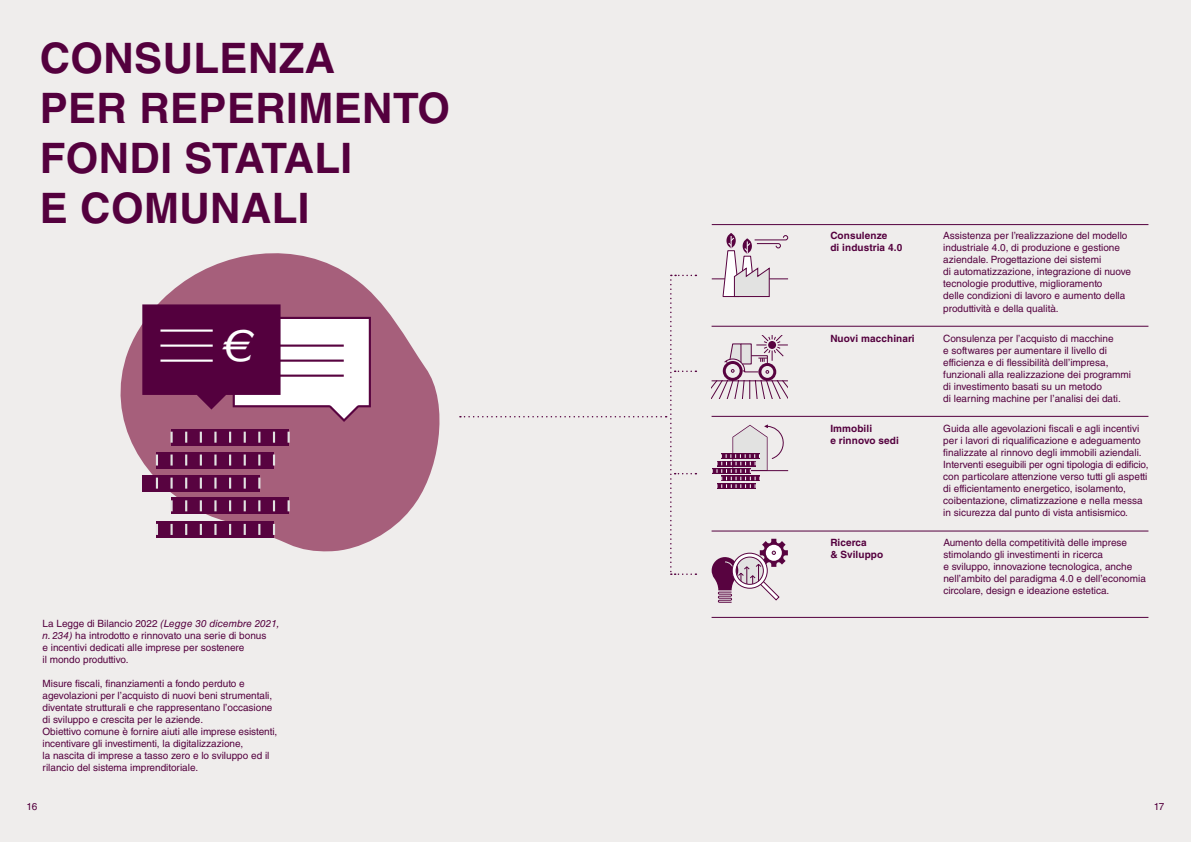
<style>
.page{position:relative;width:1191px;height:842px;background:#efedec}
.page>*{position:absolute;margin:0;border:0;box-sizing:border-box;transform-origin:0 0}
.t1{font:italic 43.9px "Akzidenz Grotesk BQ";color:#fff}
.t2{font:700 42px "Helvetica LT Std";letter-spacing:.01em;color:#54003e}
.t3{font:10px/12px "Helvetica LT Std";color:#54003e}
.t4{font:700 10px/12px "Helvetica LT Std";letter-spacing:.01em;color:#54003e}
.s1{font-style:italic}
</style>
<div class="page">
<svg style="left:120px;top:253px;width:320px;height:299px;fill:#a65f7b"></svg>
<svg style="left:142px;top:304px;width:229px;height:118px;background:#975e83"></svg>
<hr style="left:160px;top:329px;width:53px;height:3px;background:#fff">
<hr style="left:160px;top:344px;width:53px;height:3px;background:#fff">
<hr style="left:160px;top:360px;width:53px;height:2px;background:#fff">
<div style="left:172px;top:429px;width:117px;height:16px;background:#580340"></div>
<svg style="left:170px;top:432px;width:3px;height:11px"></svg>
<svg style="left:185px;top:432px;width:2px;height:11px"></svg>
<svg style="left:200px;top:432px;width:2px;height:11px"></svg>
<svg style="left:214px;top:432px;width:2px;height:11px"></svg>
<svg style="left:229px;top:432px;width:2px;height:11px"></svg>
<svg style="left:244px;top:432px;width:2px;height:11px"></svg>
<svg style="left:258px;top:432px;width:2px;height:11px"></svg>
<svg style="left:273px;top:432px;width:2px;height:11px"></svg>
<svg style="left:287px;top:432px;width:3px;height:11px"></svg>
<div style="left:172px;top:498px;width:117px;height:16px;background:#580340"></div>
<svg style="left:170px;top:500px;width:3px;height:11px"></svg>
<svg style="left:185px;top:500px;width:2px;height:11px"></svg>
<svg style="left:200px;top:500px;width:2px;height:11px"></svg>
<svg style="left:214px;top:500px;width:2px;height:11px"></svg>
<svg style="left:229px;top:500px;width:2px;height:11px"></svg>
<svg style="left:244px;top:500px;width:2px;height:11px"></svg>
<svg style="left:258px;top:500px;width:2px;height:11px"></svg>
<svg style="left:273px;top:500px;width:2px;height:11px"></svg>
<svg style="left:287px;top:500px;width:3px;height:11px"></svg>
<div style="left:157px;top:452px;width:117px;height:16px;background:#580340"></div>
<svg style="left:156px;top:454px;width:2px;height:11px"></svg>
<svg style="left:170px;top:454px;width:3px;height:11px"></svg>
<svg style="left:185px;top:454px;width:2px;height:11px"></svg>
<svg style="left:200px;top:454px;width:2px;height:11px"></svg>
<svg style="left:214px;top:454px;width:2px;height:11px"></svg>
<svg style="left:229px;top:454px;width:2px;height:11px"></svg>
<svg style="left:244px;top:454px;width:2px;height:11px"></svg>
<svg style="left:258px;top:454px;width:2px;height:11px"></svg>
<svg style="left:273px;top:454px;width:2px;height:11px"></svg>
<div style="left:157px;top:521px;width:117px;height:16px;background:#580340"></div>
<svg style="left:156px;top:524px;width:2px;height:11px"></svg>
<svg style="left:170px;top:524px;width:3px;height:11px"></svg>
<svg style="left:185px;top:524px;width:2px;height:11px"></svg>
<svg style="left:200px;top:524px;width:2px;height:11px"></svg>
<svg style="left:214px;top:524px;width:2px;height:11px"></svg>
<svg style="left:229px;top:524px;width:2px;height:11px"></svg>
<svg style="left:244px;top:524px;width:2px;height:11px"></svg>
<svg style="left:258px;top:524px;width:2px;height:11px"></svg>
<svg style="left:273px;top:524px;width:2px;height:11px"></svg>
<div style="left:142px;top:475px;width:117px;height:16px;background:#580340"></div>
<svg style="left:156px;top:478px;width:2px;height:11px"></svg>
<svg style="left:170px;top:478px;width:3px;height:11px"></svg>
<svg style="left:185px;top:478px;width:2px;height:11px"></svg>
<svg style="left:200px;top:478px;width:2px;height:11px"></svg>
<svg style="left:214px;top:478px;width:2px;height:11px"></svg>
<svg style="left:229px;top:478px;width:2px;height:11px"></svg>
<svg style="left:244px;top:478px;width:2px;height:11px"></svg>
<svg style="left:258px;top:478px;width:2px;height:11px"></svg>
<hr style="left:711px;top:224px;width:437px;height:1px;background:#54003e">
<hr style="left:711px;top:278px;width:77px;height:1px;background:#580340">
<svg style="left:722px;top:235px;width:66px;height:62px"></svg>
<hr style="left:711px;top:326px;width:437px;height:1px;background:#54003e">
<svg style="left:711px;top:335px;width:77px;height:64px"></svg>
<hr style="left:711px;top:416px;width:437px;height:1px;background:#54003e">
<div style="left:717px;top:483px;width:38px;height:6px;background:#580340"></div>
<hr style="left:712px;top:470px;width:76px;height:1px;background:#580340">
<svg style="left:712px;top:424px;width:74px;height:64px"></svg>
<hr style="left:711px;top:531px;width:437px;height:1px;background:#54003e">
<hr style="left:711px;top:617px;width:437px;height:1px;background:#54003e">
<svg style="left:711px;top:539px;width:77px;height:64px"></svg>
<svg style="left:460px;top:275px;width:236px;height:300px"></svg>
<p class="t2" style="left:40px;top:32px;width:297px">CONSULENZA</p>
<p class="t2" style="left:40px;top:82px;width:412px">PER REPERIMENTO</p>
<p class="t2" style="left:40px;top:132px;width:314px">FONDI STATALI</p>
<p class="t2" style="left:40px;top:182px;width:271px">E COMUNALI</p>
<p class="t1" style="left:220px;top:319px;width:35px">€</p>
<p class="t3" style="left:43px;top:617px;width:239px">La Legge di Bilancio 2022 <span class="s1">(Legge 30 dicembre 2021, n. 234)</span> ha introdotto e rinnovato una serie di bonus<br>e incentivi dedicati alle imprese per sostenere<br>il mondo produttivo.</p>
<p class="t3" style="left:43px;top:677px;width:236px">Misure fiscali, finanziamenti a fondo perduto e agevolazioni per l’acquisto di nuovi beni strumentali, diventate strutturali e che rappresentano l’occasione di sviluppo e crescita per le aziende.<br>Obiettivo comune è fornire aiuti alle imprese esistenti, incentivare gli investimenti, la digitalizzazione,<br>la nascita di imprese a tasso zero e lo sviluppo ed il rilancio del sistema imprenditoriale.</p>
<p class="t4" style="left:830px;top:230px;width:73px">Consulenze<br>di industria 4.0</p>
<p class="t3" style="left:943px;top:230px;width:189px">Assistenza per l’realizzazione del modello industriale 4.0, di produzione e gestione aziendale. Progettazione dei sistemi<br>di automatizzazione, integrazione di nuove tecnologie produttive, miglioramento<br>delle condizioni di lavoro e aumento della produttività e della qualità.</p>
<p class="t4" style="left:830px;top:332px;width:86px">Nuovi macchinari</p>
<p class="t3" style="left:943px;top:332px;width:189px">Consulenza per l’acquisto di macchine<br>e softwares per aumentare il livello di efficienza e di flessibilità dell’impresa, funzionali alla realizzazione dei programmi di investimento basati su un metodo<br>di learning machine per l’analisi dei dati.</p>
<p class="t4" style="left:830px;top:423px;width:70px">Immobili<br>e rinnovo sedi</p>
<p class="t3" style="left:943px;top:423px;width:207px">Guida alle agevolazioni fiscali e agli incentivi per i lavori di riqualificazione e adeguamento finalizzate al rinnovo degli immobili aziendali.<br>Interventi eseguibili per ogni tipologia di edificio, con particolare attenzione verso tutti gli aspetti di efficientamento energetico, isolamento, coibentazione, climatizzazione e nella messa in sicurezza dal punto di vista antisismico.</p>
<p class="t4" style="left:830px;top:536px;width:54px">Ricerca<br>&amp; Sviluppo</p>
<p class="t3" style="left:943px;top:536px;width:204px">Aumento della competitività delle imprese stimolando gli investimenti in ricerca<br>e sviluppo, innovazione tecnologica, anche nell’ambito del paradigma 4.0 e dell’economia circolare, design e ideazione estetica.</p>
<p class="t3" style="left:27px;top:801px;width:12px">16</p>
<p class="t3" style="left:1153px;top:801px;width:12px">17</p>
</div>
